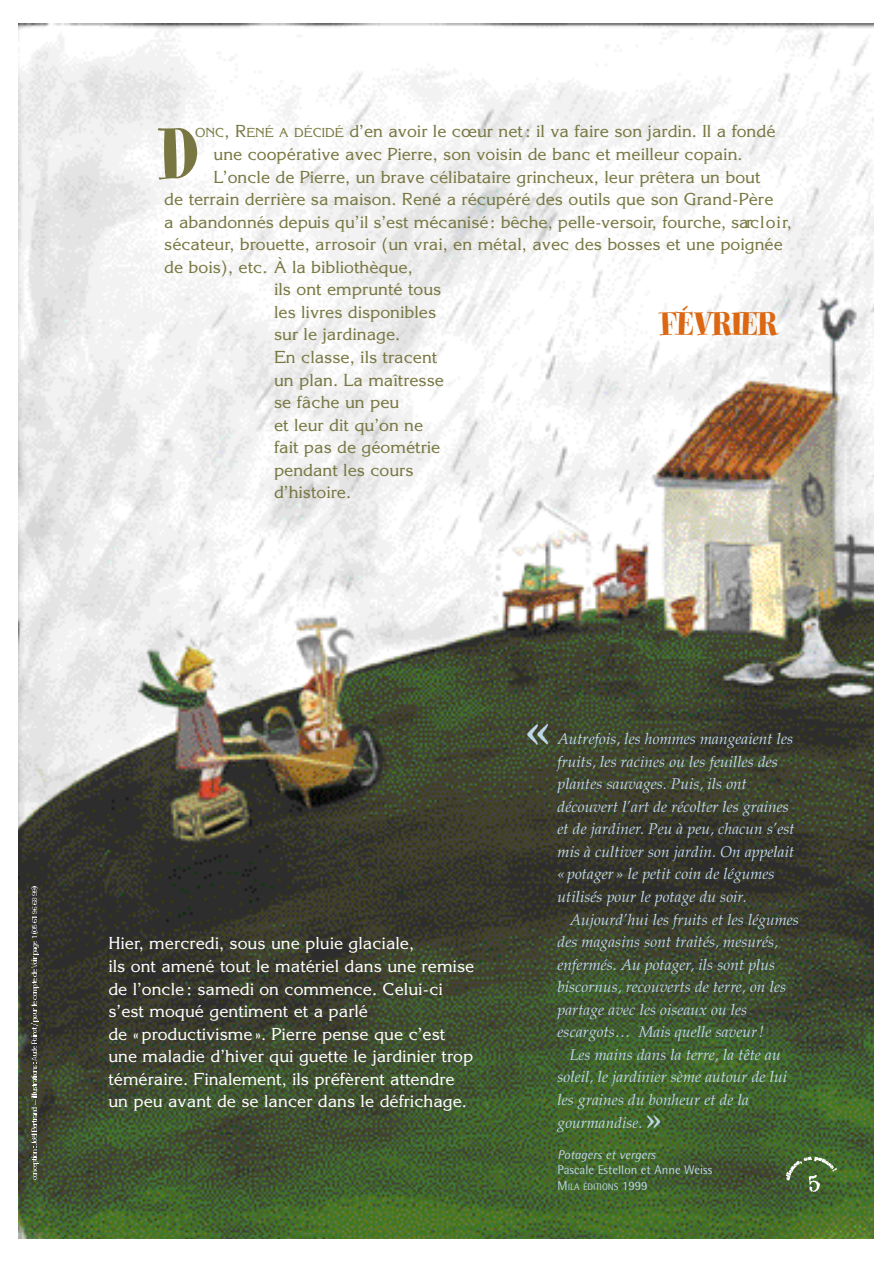
<style>
.page{position:relative;width:893px;height:1263px;background:#fff}
.page>*{position:absolute;margin:0;border:0;box-sizing:border-box;transform-origin:0 0}
.t1{font:80.7px "Spumoni LP";color:#787742;scale:.91 1}
.t2{font:45.15px "Attic";color:#bed8e7}
.t3{font:36.6px "Spumoni LP";color:#db6712}
.t4{font:28.2px "Attic";color:#bed8e7}
.t5{font:16.95px "Korinna";color:#787742}
.t6{font:16.95px/22.6px "Korinna";color:#fff}
.t7{font:italic 15.45px/22.5px "Palatino";color:#bed8e7}
.t8{font:12.75px "Rotis Semi Sans";color:#bed8e7}
.t9{font:italic 12.75px "Rotis Semi Sans";color:#bed8e7}
.t10{font:9.45px "Rotis Semi Sans";color:#bed8e7}
.s1{font-size:12.75px}
</style>
<div class="page">
<img style="left:18px;top:24px;width:855px;height:1215px">
<img style="left:802px;top:1181px;width:17px;height:10px">
<img style="left:783px;top:1152px;width:53px;height:29px">
<svg style="left:30px;top:887px;width:8px;height:293px;background:#616359"></svg>
<p class="t5" style="left:195px;top:122px;width:581px"><span class="s1">ONC</span>, R<span class="s1">ENÉ A DÉCIDÉ</span> d’en avoir le cœur net: il va faire son jardin. Il a fondé</p>
<p class="t5" style="left:213px;top:144px;width:530px">une coopérative avec Pierre, son voisin de banc et meilleur copain.</p>
<p class="t5" style="left:213px;top:167px;width:548px">L’oncle de Pierre, un brave célibataire grincheux, leur prêtera un bout</p>
<p class="t5" style="left:164px;top:189px;width:610px">de terrain derrière sa maison. René a récupéré des outils que son Grand-Père</p>
<p class="t5" style="left:164px;top:212px;width:629px">a abandonnés depuis qu’il s’est mécanisé: bêche, pelle-versoir, fourche, sarc l o i r,</p>
<p class="t5" style="left:164px;top:235px;width:620px">sécateur, brouette, arrosoir (un vrai, en métal, avec des bosses et une poignée</p>
<p class="t5" style="left:164px;top:257px;width:250px">de bois), etc. À la bibliothèque,</p>
<p class="t5" style="left:274px;top:280px;width:169px">ils ont emprunté tous</p>
<p class="t5" style="left:274px;top:302px;width:163px">les livres disponibles</p>
<p class="t5" style="left:274px;top:325px;width:128px">sur le jardinage.</p>
<p class="t5" style="left:274px;top:347px;width:165px">En classe, ils tracent</p>
<p class="t5" style="left:274px;top:370px;width:171px">un plan. La maîtresse</p>
<p class="t5" style="left:274px;top:392px;width:127px">se fâche un peu</p>
<p class="t5" style="left:274px;top:415px;width:151px">et leur dit qu’on ne</p>
<p class="t5" style="left:274px;top:438px;width:168px">fait pas de géométrie</p>
<p class="t5" style="left:274px;top:460px;width:141px">pendant les cours</p>
<p class="t5" style="left:274px;top:483px;width:79px">d’histoire.</p>
<h1 class="t1" style="left:160px;top:102px;width:43px">D</h1>
<h3 class="t3" style="left:660px;top:300px;width:118px">FÉVRIER</h3>
<p class="t6" style="left:108px;top:932px;width:367px">Hier, mercredi, sous une pluie glaciale,<br>ils ont amené tout le matériel dans une remise de l’oncle : samedi on commence. Celui-ci s’est moqué gentiment et a parlé<br>de «productivisme ». Pierre pense que c’est une maladie d’hiver qui guette le jardinier trop téméraire. Finalement, ils préfèrent attendre un peu avant de se lancer dans le défrichage.</p>
<h2 class="t2" style="left:523px;top:710px;width:28px">«</h2>
<p class="t7" style="left:557px;top:729px;width:239px">Autrefois, les hommes mangeaient les fruits, les racines ou les feuilles des plantes sauvages. Puis, ils ont découvert l’art de récolter les graines et de jardiner. Peu à peu, chacun s’est mis à cultiver son jardin. On appelait « potager » le petit coin de légumes utilisés pour le potage du soir.</p>
<p class="t7" style="left:557px;top:910px;width:243px;text-indent:12px">Aujourd’hui les fruits et les légumes des magasins sont traités, mesurés, enfermés. Au potager, ils sont plus biscornus, recouverts de terre, on les partage avec les oiseaux ou les escargots… Mais quelle saveur!</p>
<p class="t7" style="left:557px;top:1045px;width:231px;text-indent:12px">Les mains dans la terre, la tête au soleil, le jardinier sème autour de lui les graines du bonheur et de la gourmandise.</p>
<p class="t9" style="left:557px;top:1150px;width:100px">Potagers et vergers</p>
<p class="t8" style="left:557px;top:1166px;width:156px">Pascale Estellon et Anne Weiss</p>
<p class="t10" style="left:557px;top:1183px;width:91px"><span class="s1">M</span>ILA ÉDITIONS <span class="s1">1999</span></p>
<h3 class="t4" style="left:645px;top:1107px;width:18px">»</h3>
</div>
